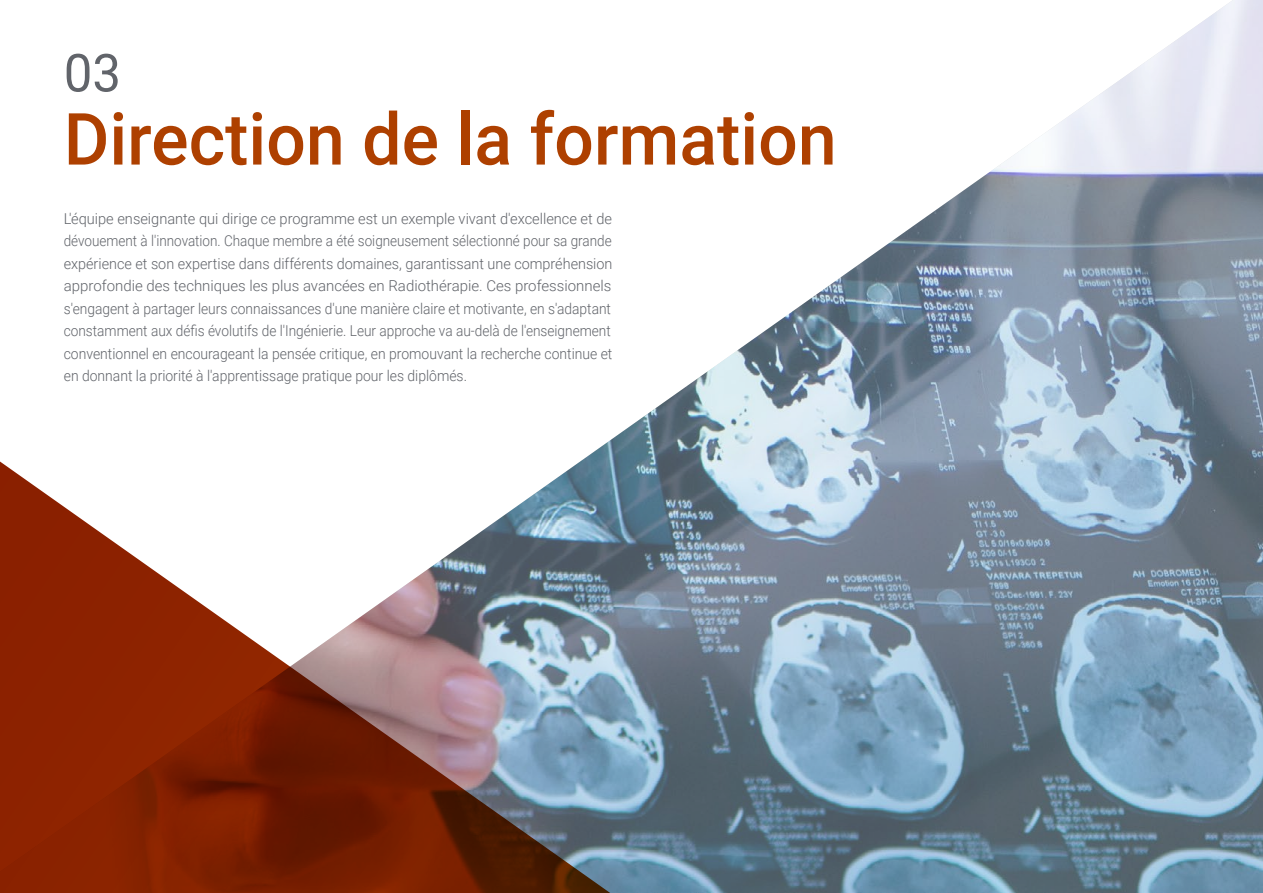
<style>
.page{position:relative;width:1263px;height:893px;background:#fff}
.page>*{position:absolute;margin:0;border:0;box-sizing:border-box;transform-origin:0 0}
.t1{font:500 72px "Roboto";color:#ae4000}
.t2{font:52.5px "Roboto";color:#61646a}
.t3{font:300 15px/22.5px "Roboto";color:#61646a;text-align:justify}
</style>
<div class="page">
<img style="left:602px;top:0;width:661px;height:893px">
<svg style="left:0;top:446px;width:640px;height:447px"></svg>
<h2 class="t2" style="left:64px;top:36px;width:59px">03</h2>
<h1 class="t1" style="left:64px;top:89px;width:774px">Direction de la formation</h1>
<p class="t3" style="left:64px;top:207px;width:550px">L'équipe enseignante qui dirige ce programme est un exemple vivant d'excellence et de dévouement à l'innovation. Chaque membre a été soigneusement sélectionné pour sa grande expérience et son expertise dans différents domaines, garantissant une compréhension approfondie des techniques les plus avancées en Radiothérapie. Ces professionnels s'engagent à partager leurs connaissances d'une manière claire et motivante, en s'adaptant constamment aux défis évolutifs de l'Ingénierie. Leur approche va au-delà de l'enseignement conventionnel en encourageant la pensée critique, en promouvant la recherche continue et en donnant la priorité à l'apprentissage pratique pour les diplômés.</p>
</div>
